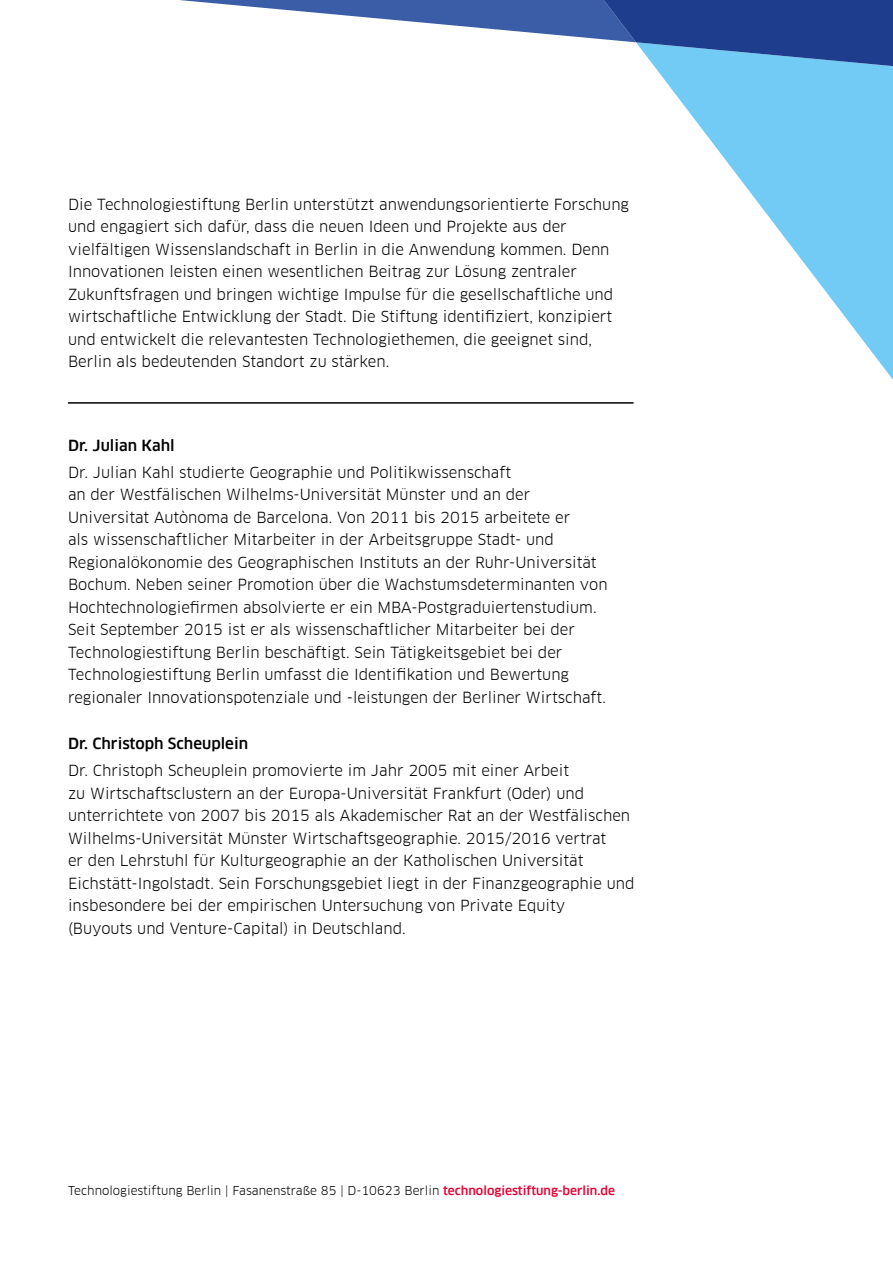
<style>
.page{position:relative;width:893px;height:1263px;background:#fff}
.page>*{position:absolute;margin:0;border:0;box-sizing:border-box;transform-origin:0 0}
.t1{font:15px/22.5px "Clan Offc Pro";color:#000}
.t2{font:500 15px "Clan Offc Pro";color:#000}
.t3{font:12px "Clan Offc Pro";color:#000}
.s1{font-weight:500;color:#e40134}
</style>
<div class="page">
<svg style="left:685px;top:107px;width:208px;height:273px"></svg>
<div style="left:654px;top:66px;width:239px;height:41px;background:#72cbf4"></div>
<svg style="left:179px;top:0;width:425px;height:40px"></svg>
<svg style="left:604px;top:0;width:289px;height:66px;background:#385da3"></svg>
<hr style="left:68px;top:402px;width:566px;height:2px;background:#000">
<p class="t1" style="left:68px;top:193px;width:562px">Die Technologiestiftung Berlin unterstützt anwendungsorientierte Forschung und engagiert sich dafür, dass die neuen Ideen und Projekte aus der vielfältigen Wissenslandschaft in Berlin in die Anwendung kommen. Denn Innovationen leisten einen wesentlichen Beitrag zur Lösung zentraler Zukunftsfragen und bringen wichtige Impulse für die gesellschaftliche und wirtschaftliche Entwicklung der Stadt. Die Stiftung identifiziert, konzipiert und entwickelt die relevantesten Technologiethemen, die geeignet sind, Berlin als bedeutenden Standort zu stärken.</p>
<p class="t2" style="left:68px;top:436px;width:108px">Dr. Julian Kahl</p>
<p class="t1" style="left:68px;top:461px;width:541px">Dr. Julian Kahl studierte Geographie und Politikwissenschaft<br>an der Westfälischen Wilhelms-Universität Münster und an der Universitat Autònoma de Barcelona. Von 2011 bis 2015 arbeitete er<br>als wissenschaftlicher Mitarbeiter in der Arbeitsgruppe Stadt- und Regionalökonomie des Geographischen Instituts an der Ruhr-Universität Bochum. Neben seiner Promotion über die Wachstumsdeterminanten von Hochtechnologiefirmen absolvierte er ein MBA-Postgraduiertenstudium.<br>Seit September 2015 ist er als wissenschaftlicher Mitarbeiter bei der Technologiestiftung Berlin beschäftigt. Sein Tätigkeitsgebiet bei der Technologiestiftung Berlin umfasst die Identifikation und Bewertung regionaler Innovationspotenziale und -leistungen der Berliner Wirtschaft.</p>
<p class="t2" style="left:68px;top:735px;width:182px">Dr. Christoph Scheuplein</p>
<p class="t1" style="left:68px;top:759px;width:568px">Dr. Christoph Scheuplein promovierte im Jahr 2005 mit einer Arbeit<br>zu Wirtschaftsclustern an der Europa-Universität Frankfurt (Oder) und unterrichtete von 2007 bis 2015 als Akademischer Rat an der Westfälischen Wilhelms-Universität Münster Wirtschaftsgeographie. 2015/2016 vertrat<br>er den Lehrstuhl für Kulturgeographie an der Katholischen Universität Eichstätt-Ingolstadt. Sein Forschungsgebiet liegt in der Finanzgeographie und insbesondere bei der empirischen Untersuchung von Private Equity<br>(Buyouts und Venture-Capital) in Deutschland.</p>
<p class="t3" style="left:68px;top:1183px;width:549px">Technologiestiftung Berlin | Fasanenstraße 85 | D-10623 Berlin <span class="s1">technologiestiftung-berlin.de</span></p>
</div>
